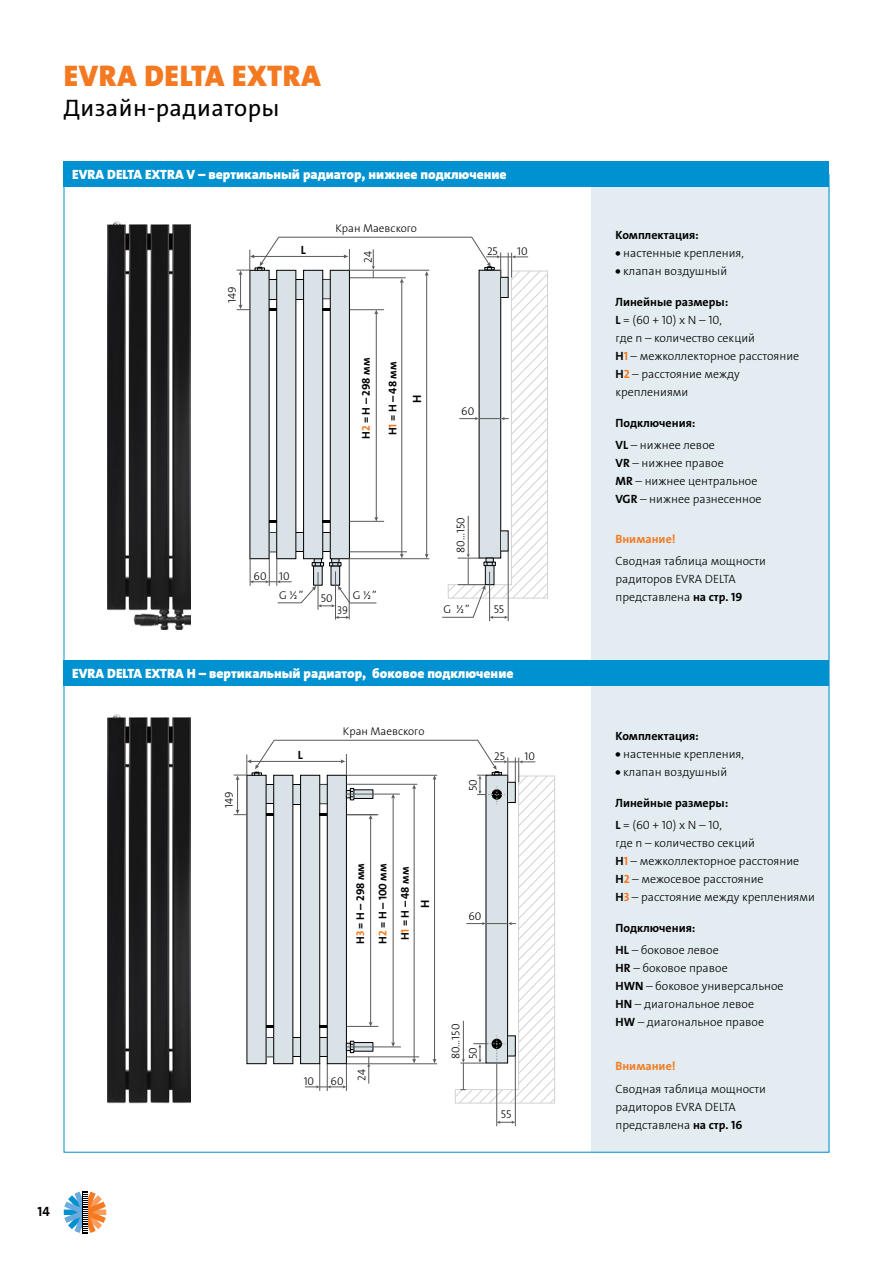
<style>
.page{position:relative;width:893px;height:1263px;background:#fff}
.page>*{position:absolute;margin:0;border:0;box-sizing:border-box;transform-origin:0 0}
.t1{font:900 30px "The Sans LP9";letter-spacing:.02em;color:#f47920}
.t2{font:24px "The Sans LP5 Plain";letter-spacing:.02em;color:#000}
.t3{font:900 13.5px "The Sans LP9";color:#fff}
.t4{font:13.5px "The Sans LP7 Bld";color:#000}
.t5{font:12px/18px "The Sans LP3 Lig";color:#000}
.t6{font:12px "The Sans LP7 Bld";color:#000}
.t7{font:12px "The Sans LP7 Bld";color:#f47920}
.t8{font:11.25px/19px "The Sans LP3 Lig";color:#000}
.t9{font:11.25px/22.4px "The Sans LP7 Bld";color:#000}
.t10{font:11.25px "The Sans LP3 Lig";color:#000;scale:.9 1}
.s1{color:#f47920}
.s2{font-family:"The Sans LP9";font-weight:900}
.s3{font-family:"The Sans LP7 Bld"}
.s4{font-family:"The Sans LP7 Bld";color:#f47920}
</style>
<div class="page">
<svg style="left:64px;top:1191px;width:42px;height:42px"></svg>
<div style="left:591px;top:186px;width:238px;height:966px;background:#e2ecf1"></div>
<hr style="left:489px;top:572px;width:1px;height:49px;background:#58595b">
<hr style="left:508px;top:551px;width:1px;height:70px;background:#58595b">
<svg style="left:237px;top:237px;width:311px;height:382px"></svg>
<hr style="left:335px;top:571px;width:1px;height:48px;background:#58595b">
<hr style="left:349px;top:558px;width:1px;height:61px;background:#58595b">
<hr style="left:496px;top:1064px;width:1px;height:62px;background:#58595b">
<hr style="left:515px;top:1055px;width:1px;height:71px;background:#58595b">
<svg style="left:497px;top:1121px;width:18px;height:3px"></svg>
<svg style="left:234px;top:740px;width:321px;height:364px"></svg>
<div style="left:64px;top:161px;width:765px;height:25px;background:#0091d1"></div>
<div style="left:64px;top:660px;width:765px;height:26px;background:#0091d1"></div>
<img style="left:107px;top:221px;width:83px;height:408px">
<img style="left:107px;top:715px;width:83px;height:389px">
<h1 class="t1" style="left:64px;top:57px;width:259px">EVRA DELTA EXTRA</h1>
<h2 class="t2" style="left:64px;top:92px;width:217px">Дизайн-радиаторы</h2>
<p class="t3" style="left:72px;top:165px;width:436px">EVRA DELTA EXTRA V – вертикальный радиатор, нижнее подключение</p>
<p class="t8" style="left:223px;top:303px;width:18px;rotate:-90deg">149</p>
<p class="t6" style="left:301px;top:242px;width:7px">L</p>
<p class="t8" style="left:335px;top:219px;width:83px">Кран Маевского</p>
<p class="t8" style="left:358px;top:263px;width:13px;rotate:-90deg">24</p>
<p class="t9" style="left:355px;top:439px;width:83px;rotate:-90deg">H<span class="s1">2</span> = H – 298 мм</p>
<p class="t9" style="left:381px;top:435px;width:75px;rotate:-90deg">H<span class="s1">1</span> = H – 48 мм</p>
<p class="t6" style="left:409px;top:403px;width:10px;rotate:-90deg">H</p>
<p class="t8" style="left:487px;top:242px;width:12px">25</p>
<p class="t8" style="left:517px;top:242px;width:12px">10</p>
<p class="t8" style="left:461px;top:402px;width:15px">60</p>
<p class="t8" style="left:279px;top:566px;width:26px;text-indent:-26px">60 10<br>G ½”</p>
<p class="t8" style="left:321px;top:588px;width:13px">50</p>
<p class="t8" style="left:353px;top:585px;width:26px">G ½”</p>
<p class="t8" style="left:451px;top:553px;width:37px;rotate:-90deg">80…150</p>
<p class="t10" style="left:337px;top:603px;width:14px">39</p>
<p class="t8" style="left:444px;top:600px;width:28px">G ½”</p>
<p class="t8" style="left:494px;top:600px;width:12px">55</p>
<p class="t3" style="left:72px;top:665px;width:443px">EVRA DELTA EXTRA H – вертикальный радиатор, боковое подключение</p>
<p class="t8" style="left:220px;top:808px;width:18px;rotate:-90deg">149</p>
<p class="t6" style="left:298px;top:747px;width:7px">L</p>
<p class="t8" style="left:343px;top:722px;width:83px">Кран Маевского</p>
<p class="t9" style="left:349px;top:944px;width:82px;rotate:-90deg">H<span class="s1">3</span> = H – 298 мм<br>H<span class="s1">2</span> = H – 100 мм</p>
<p class="t9" style="left:394px;top:940px;width:75px;rotate:-90deg">H<span class="s1">1</span> = H – 48 мм</p>
<p class="t6" style="left:417px;top:908px;width:10px;rotate:-90deg">H</p>
<p class="t8" style="left:464px;top:791px;width:13px;rotate:-90deg">50</p>
<p class="t8" style="left:494px;top:746px;width:12px">25</p>
<p class="t8" style="left:524px;top:746px;width:12px">10</p>
<p class="t8" style="left:468px;top:907px;width:15px">60</p>
<p class="t8" style="left:304px;top:1071px;width:12px">10</p>
<p class="t8" style="left:331px;top:1071px;width:15px">60</p>
<p class="t8" style="left:352px;top:1081px;width:13px;rotate:-90deg">24</p>
<p class="t8" style="left:446px;top:1059px;width:37px;rotate:-90deg">80…150</p>
<p class="t8" style="left:464px;top:1059px;width:13px;rotate:-90deg">50</p>
<p class="t8" style="left:501px;top:1105px;width:12px">55</p>
<p class="t4" style="left:38px;top:1202px;width:14px">14</p>
<p class="t6" style="left:615px;top:227px;width:85px">Комплектация:</p>
<p class="t5" style="left:615px;top:244px;width:130px"><span class="s2">•</span> настенные крепления,</p>
<p class="t5" style="left:615px;top:262px;width:113px"><span class="s2">•</span> клапан воздушный</p>
<p class="t6" style="left:615px;top:294px;width:114px">Линейные размеры:</p>
<p class="t5" style="left:615px;top:311px;width:185px"><span class="s3">L</span> = (60 + 10) x N – 10,<br>где n – количество секций<br><span class="s3">H</span><span class="s4">1</span> – межколлекторное расстояние<br><span class="s3">H</span><span class="s4">2</span> – расстояние между креплениями</p>
<p class="t6" style="left:615px;top:415px;width:82px">Подключения:</p>
<p class="t5" style="left:615px;top:436px;width:148px"><span class="s3">VL</span> – нижнее левое<br><span class="s3">VR</span> – нижнее правое<br><span class="s3">MR</span> – нижнее центральное<br><span class="s3">VGR</span> – нижнее разнесенное</p>
<p class="t7" style="left:615px;top:531px;width:62px">Внимание!</p>
<p class="t5" style="left:615px;top:552px;width:152px">Сводная таблица мощности радиторов EVRA DELTA представлена <span class="s3">на стр. 19</span></p>
<p class="t6" style="left:615px;top:728px;width:85px">Комплектация:</p>
<p class="t5" style="left:615px;top:745px;width:130px"><span class="s2">•</span> настенные крепления,</p>
<p class="t5" style="left:615px;top:763px;width:113px"><span class="s2">•</span> клапан воздушный</p>
<p class="t6" style="left:615px;top:795px;width:114px">Линейные размеры:</p>
<p class="t5" style="left:615px;top:816px;width:201px"><span class="s3">L</span> = (60 + 10) x N – 10,<br>где n – количество секций<br><span class="s3">H</span><span class="s4">1</span> – межколлекторное расстояние<br><span class="s3">H</span><span class="s4">2</span> – межосевое расстояние<br><span class="s3">H</span><span class="s4">3</span> – расстояние между креплениями</p>
<p class="t6" style="left:615px;top:920px;width:82px">Подключения:</p>
<p class="t5" style="left:615px;top:941px;width:170px"><span class="s3">HL</span> – боковое левое<br><span class="s3">HR</span> – боковое правое<br><span class="s3">HWN</span> – боковое универсальное<br><span class="s3">HN</span> – диагональное левое<br><span class="s3">HW</span> – диагональное правое</p>
<p class="t7" style="left:615px;top:1058px;width:62px">Внимание!</p>
<p class="t5" style="left:615px;top:1079px;width:152px">Сводная таблица мощности радиторов EVRA DELTA представлена <span class="s3">на стр. 16</span></p>
</div>
